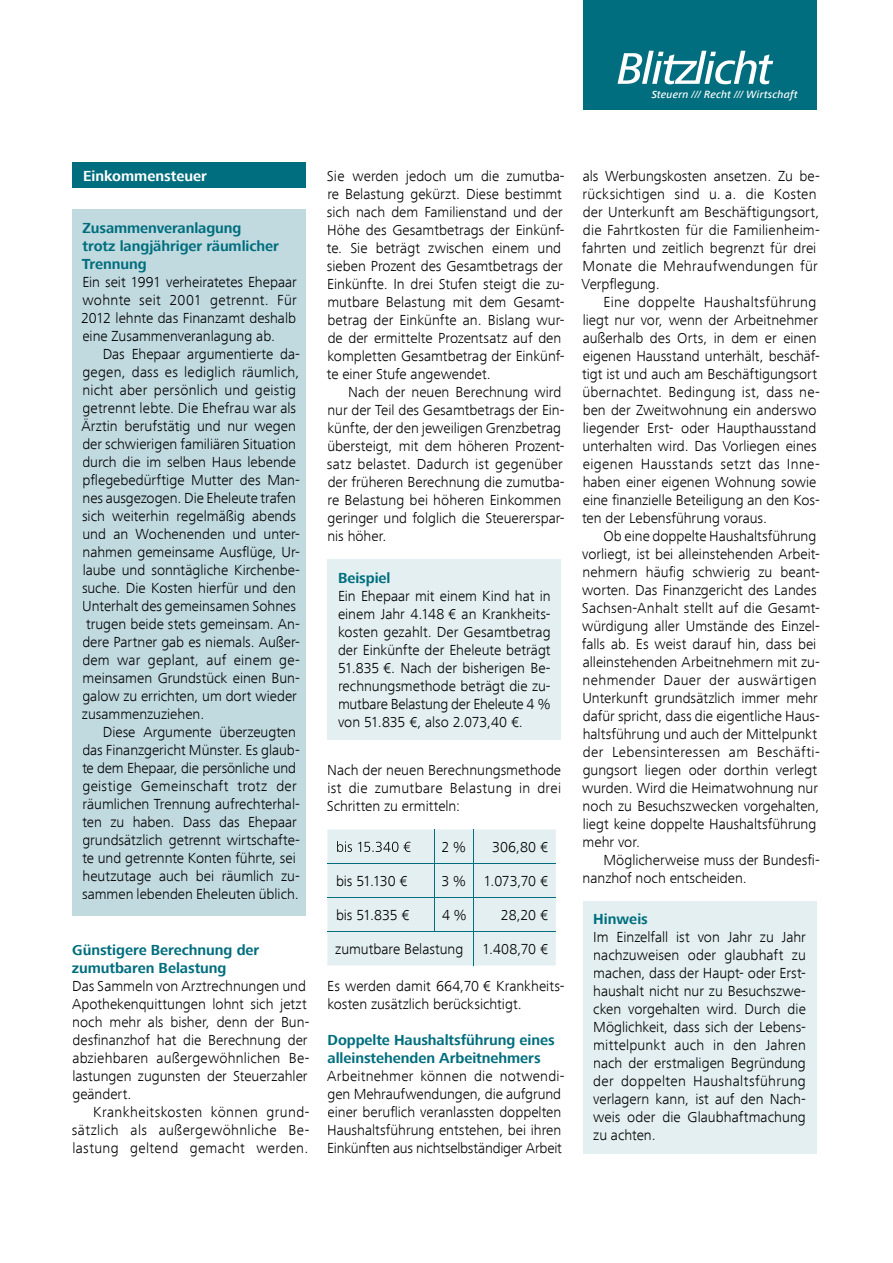
<style>
.page{position:relative;width:893px;height:1263px;background:#fff}
.page>*{position:absolute;margin:0;border:0;box-sizing:border-box;transform-origin:0 0}
.t1{font:300 15px/18px "Frutiger Next Com";color:#000}
.t2{font:700 15px/18px "Frutiger Next Com";letter-spacing:-.005em;color:#006e7e}
.t3{font:300 15px "Frutiger Next Com";letter-spacing:.025em;color:#000}
.t4{font:700 15px "Frutiger Next Com";color:#fff}
.t5{font:italic 500 10.8px "Frutiger Next Com";letter-spacing:.02em;color:#fff}
</style>
<div class="page">
<div style="left:72px;top:163px;width:234px;height:25px;background:#006e7e"></div>
<div style="left:327px;top:829px;width:229px;height:136px;background:#e3eff1"></div>
<hr style="left:434px;top:829px;width:1px;height:34px;background:#006e7e">
<hr style="left:473px;top:829px;width:1px;height:34px;background:#006e7e">
<hr style="left:327px;top:863px;width:108px;height:1px;background:#006e7e">
<hr style="left:435px;top:863px;width:39px;height:1px;background:#006e7e">
<hr style="left:434px;top:864px;width:1px;height:33px;background:#006e7e">
<hr style="left:474px;top:863px;width:82px;height:1px;background:#006e7e">
<hr style="left:473px;top:864px;width:1px;height:33px;background:#006e7e">
<hr style="left:327px;top:897px;width:108px;height:1px;background:#006e7e">
<hr style="left:435px;top:897px;width:39px;height:1px;background:#006e7e">
<hr style="left:434px;top:898px;width:1px;height:33px;background:#006e7e">
<hr style="left:474px;top:897px;width:82px;height:1px;background:#006e7e">
<hr style="left:473px;top:898px;width:1px;height:33px;background:#006e7e">
<hr style="left:327px;top:931px;width:108px;height:1px;background:#006e7e">
<hr style="left:435px;top:931px;width:39px;height:1px;background:#006e7e">
<hr style="left:474px;top:931px;width:82px;height:1px;background:#006e7e">
<hr style="left:473px;top:932px;width:1px;height:33px;background:#006e7e">
<svg style="left:337px;top:841px;width:73px;height:11px"></svg>
<div style="left:442px;top:841px;width:23px;height:11px;background:#e3eff1"></div>
<div style="left:493px;top:842px;width:55px;height:12px;background:#e3eff1"></div>
<div style="left:337px;top:875px;width:70px;height:11px;background:#e3eff1"></div>
<div style="left:442px;top:875px;width:23px;height:11px;background:#e3eff1"></div>
<div style="left:485px;top:876px;width:63px;height:12px;background:#e3eff1"></div>
<div style="left:337px;top:909px;width:72px;height:11px;background:#e3eff1"></div>
<div style="left:442px;top:909px;width:24px;height:11px;background:#e3eff1"></div>
<div style="left:502px;top:910px;width:46px;height:12px;background:#e3eff1"></div>
<div style="left:336px;top:943px;width:126px;height:14px;background:#e3eff1"></div>
<div style="left:484px;top:944px;width:64px;height:12px;background:#e3eff1"></div>
<div style="left:327px;top:559px;width:234px;height:181px;background:#e3eff1"></div>
<div style="left:583px;top:901px;width:233px;height:252px;background:#e3eff1"></div>
<div style="left:72px;top:209px;width:234px;height:707px;background:#c1dae0"></div>
<div style="left:583px;top:0;width:233px;height:110px;background:#006e7e"></div>
<svg style="left:617px;top:51px;width:156px;height:33px"></svg>
<p class="t5" style="left:652px;top:88px;width:147px">Steuern /// Recht /// Wirtschaft</p>
<p class="t4" style="left:83px;top:167px;width:126px">Einkommensteuer</p>
<p class="t2" style="left:82px;top:219px;width:199px">Zusammenveranlagung<br>trotz langjähriger räumlicher<br>Trennung</p>
<p class="t1" style="left:81px;top:273px;width:217px;text-align:justify">Ein seit 1991 verheiratetes Ehepaar wohnte seit 2001 getrennt. Für 2012 lehnte das Finanzamt deshalb eine Zusammenveranlagung ab.</p>
<p class="t1" style="left:103px;top:345px;width:199px">Das Ehepaar argumentierte da-</p>
<p class="t1" style="left:82px;top:363px;width:219px">gegen, dass es lediglich räumlich,</p>
<p class="t1" style="left:83px;top:381px;width:215px">nicht aber persönlich und geistig</p>
<p class="t1" style="left:82px;top:399px;width:215px">getrennt lebte. Die Ehefrau war als</p>
<p class="t1" style="left:81px;top:417px;width:216px">Ärztin berufstätig und nur wegen</p>
<p class="t1" style="left:82px;top:435px;width:215px">der schwierigen familiären Situation</p>
<p class="t1" style="left:82px;top:453px;width:215px">durch die im selben Haus lebende</p>
<p class="t1" style="left:83px;top:471px;width:219px">pflegebedürftige Mutter des Man-</p>
<p class="t1" style="left:83px;top:489px;width:215px">nes ausgezogen. Die Eheleute trafen</p>
<p class="t1" style="left:82px;top:507px;width:216px">sich weiterhin regelmäßig abends</p>
<p class="t1" style="left:82px;top:525px;width:219px">und an Wochenenden und unter-</p>
<p class="t1" style="left:83px;top:543px;width:219px">nahmen gemeinsame Ausflüge, Ur-</p>
<p class="t1" style="left:83px;top:561px;width:219px">laube und sonntägliche Kirchenbe-</p>
<p class="t1" style="left:82px;top:579px;width:215px">suche. Die Kosten hierfür und den</p>
<p class="t1" style="left:82px;top:597px;width:215px">Unterhalt des gemeinsamen Sohnes</p>
<p class="t1" style="left:86px;top:615px;width:215px">trugen beide stets gemeinsam. An-</p>
<p class="t1" style="left:82px;top:633px;width:219px">dere Partner gab es niemals. Außer -</p>
<p class="t1" style="left:82px;top:651px;width:219px">dem war geplant, auf einem ge-</p>
<p class="t1" style="left:83px;top:669px;width:219px">meinsamen Grundstück einen Bun-</p>
<p class="t1" style="left:82px;top:687px;width:216px">galow zu errichten, um dort wieder</p>
<p class="t1" style="left:82px;top:705px;width:124px">zusammenzuziehen.</p>
<p class="t1" style="left:103px;top:723px;width:195px">Diese Argumente überzeugten</p>
<p class="t1" style="left:82px;top:741px;width:219px">das Finanzgericht Münster. Es glaub-</p>
<p class="t1" style="left:82px;top:759px;width:215px">te dem Ehepaar, die persönliche und</p>
<p class="t3" style="left:82px;top:777px;width:216px">geistige Gemeinschaft trotz der</p>
<p class="t1" style="left:83px;top:795px;width:219px">räumlichen Trennung aufrechterhal-</p>
<p class="t1" style="left:82px;top:813px;width:216px">ten zu haben. Dass das Ehepaar</p>
<p class="t1" style="left:82px;top:831px;width:219px">grundsätzlich getrennt wirtschafte-</p>
<p class="t1" style="left:82px;top:849px;width:215px">te und getrennte Konten führte, sei</p>
<p class="t1" style="left:83px;top:867px;width:219px">heutzutage auch bei räumlich zu-</p>
<p class="t1" style="left:82px;top:885px;width:218px">sammen lebenden Eheleuten üblich.</p>
<p class="t2" style="left:72px;top:941px;width:189px">Günstigere Berechnung der zumutbaren Belastung</p>
<p class="t1" style="left:72px;top:977px;width:239px">Das Sammeln von Arztrechnungen und Apothekenquittungen lohnt sich jetzt noch mehr als bisher, denn der Bun&shy;desfinanzhof hat die Berechnung der abziehbaren außergewöhnlichen Be&shy;lastungen zugunsten der Steuerzahler geändert.</p>
<p class="t1" style="left:72px;top:1103px;width:239px;text-align:justify;text-indent:21px">Krankheitskosten können grund&shy;sätzlich als außergewöhnliche Be&shy;lastung geltend gemacht werden.</p>
<p class="t1" style="left:327px;top:167px;width:239px">Sie werden jedoch um die zumutba&shy;re Belastung gekürzt. Diese bestimmt sich nach dem Familienstand und der Höhe des Gesamtbetrags der Einkünf&shy;te. Sie beträgt zwischen einem und sieben Prozent des Gesamtbetrags der Einkünf te. In drei Stufen steigt die zu&shy;mutbare Belastung mit dem Gesamt&shy;betrag der Einkünfte an. Bislang wur&shy;de der ermittelte Prozentsatz auf den kompletten Gesamtbetrag der Einkünf&shy;te einer Stufe angewendet.</p>
<p class="t1" style="left:327px;top:383px;width:239px;text-indent:21px">Nach der neuen Berechnung wird nur der Teil des Gesamtbetrags der Ein&shy;künfte, der den jeweiligen Grenzbetrag übersteigt, mit dem höheren Prozent&shy;satz belastet. Dadurch ist gegenüber der früheren Berechnung die zumutba&shy;re Belastung bei höheren Einkommen geringer und folglich die Steuererspar&shy;nis höher.</p>
<p class="t2" style="left:338px;top:569px;width:54px">Beispiel</p>
<p class="t1" style="left:338px;top:587px;width:214px;text-align:justify">Ein Ehepaar mit einem Kind hat in einem Jahr 4.148 € an Krankheits&shy;kosten gezahlt. Der Gesamtbetrag der Einkünfte der Eheleute beträgt 51.835 €. Nach der bisherigen Be&shy;rechnungsmethode beträgt die zu&shy;mutbare Belastung der Eheleute 4 % von 51.835 €, also 2.073,40 €.</p>
<p class="t1" style="left:327px;top:761px;width:236px;text-align:justify">Nach der neuen Berechnungsmethode ist die zumutbare Belastung in drei Schritten zu ermitteln:</p>
<p class="t1" style="left:441px;top:838px;width:26px">2 %</p>
<p class="t1" style="left:492px;top:838px;width:57px">306,80 €</p>
<p class="t1" style="left:336px;top:872px;width:73px">bis 51.130 €</p>
<p class="t1" style="left:442px;top:872px;width:108px">3 % 1.073,70 €</p>
<p class="t1" style="left:336px;top:906px;width:75px">bis 51.835 €</p>
<p class="t1" style="left:442px;top:906px;width:26px">4 %</p>
<p class="t1" style="left:501px;top:906px;width:49px">28,20 €</p>
<p class="t1" style="left:335px;top:940px;width:214px">zumutbare Belastung 1.408,70 €</p>
<p class="t1" style="left:327px;top:977px;width:239px">Es werden damit 664,70 € Krankheits&shy;kosten zusätzlich berücksichtigt.</p>
<p class="t2" style="left:328px;top:1031px;width:229px">Doppelte Haushaltsführung eines alleinstehenden Arbeitnehmers</p>
<p class="t1" style="left:327px;top:1067px;width:239px">Arbeitnehmer können die notwendi&shy;gen Mehraufwendungen, die aufgrund einer beruflich veranlassten doppelten Haushaltsführung entstehen, bei ihren Einkünften aus nichtselbständiger Arbeit</p>
<p class="t1" style="left:581px;top:167px;width:240px">als Werbungskosten ansetzen. Zu be&shy;rücksichtigen sind u. a. die Kosten der Unterkunft am Beschäftigungsort, die Fahrtkosten für die Familienheim&shy;fahrten und zeitlich begrenzt für drei Monate die Mehraufwendungen für Verpflegung.</p>
<p class="t1" style="left:582px;top:293px;width:239px;text-indent:21px">Eine doppelte Haushaltsführung liegt nur vor, wenn der Arbeitnehmer außerhalb des Orts, in dem er einen eigenen Hausstand unterhält, beschäf&shy;tigt ist und auch am Beschäftigungsort übernachtet. Bedingung ist, dass ne&shy;ben der Zweitwohnung ein anderswo liegender Erst- oder Haupthausstand unterhalten wird. Das Vorliegen eines eigenen Hausstands setzt das Inne&shy;haben einer eigenen Wohnung sowie eine finanzielle Beteiligung an den Kos&shy;ten der Lebensführung voraus.</p>
<p class="t1" style="left:582px;top:527px;width:239px;text-indent:22px">Ob eine doppelte Haushaltsführung vorliegt, ist bei alleinstehenden Arbeit&shy;nehmern häufig schwierig zu beant&shy;worten. Das Finanzgericht des Landes Sachsen-Anhalt stellt auf die Gesamt&shy;würdigung aller Umstände des Einzel&shy;falls ab. Es weist darauf hin, dass bei alleinstehenden Arbeitnehmern mit zu&shy;nehmender Dauer der auswärtigen Unterkunft grundsätzlich immer mehr dafür spricht, dass die eigentliche Haus&shy;haltsführung und auch der Mittelpunkt der Lebensinteressen am Beschäfti&shy;gungsort liegen oder dorthin verlegt wurden. Wird die Heimatwohnung nur noch zu Besuchszwecken vorgehalten, liegt keine doppelte Haushaltsführung mehr vor.</p>
<p class="t1" style="left:583px;top:851px;width:239px;text-indent:21px">Möglicherweise muss der Bundesfi&shy;nanzhof noch entscheiden.</p>
<p class="t2" style="left:593px;top:910px;width:56px">Hinweis</p>
<p class="t1" style="left:593px;top:928px;width:214px;text-align:justify">Im Einzelfall ist von Jahr zu Jahr nachzuweisen oder glaubhaft zu machen, dass der Haupt- oder Erst&shy;haushalt nicht nur zu Besuchszwe&shy;cken vorgehalten wird. Durch die Möglichkeit, dass sich der Lebens&shy;mittelpunkt auch in den Jahren nach der erstmaligen Begründung der doppelten Haushaltsführung verlagern kann, ist auf den Nach&shy;weis oder die Glaubhaftmachung zu achten.</p>
</div>
